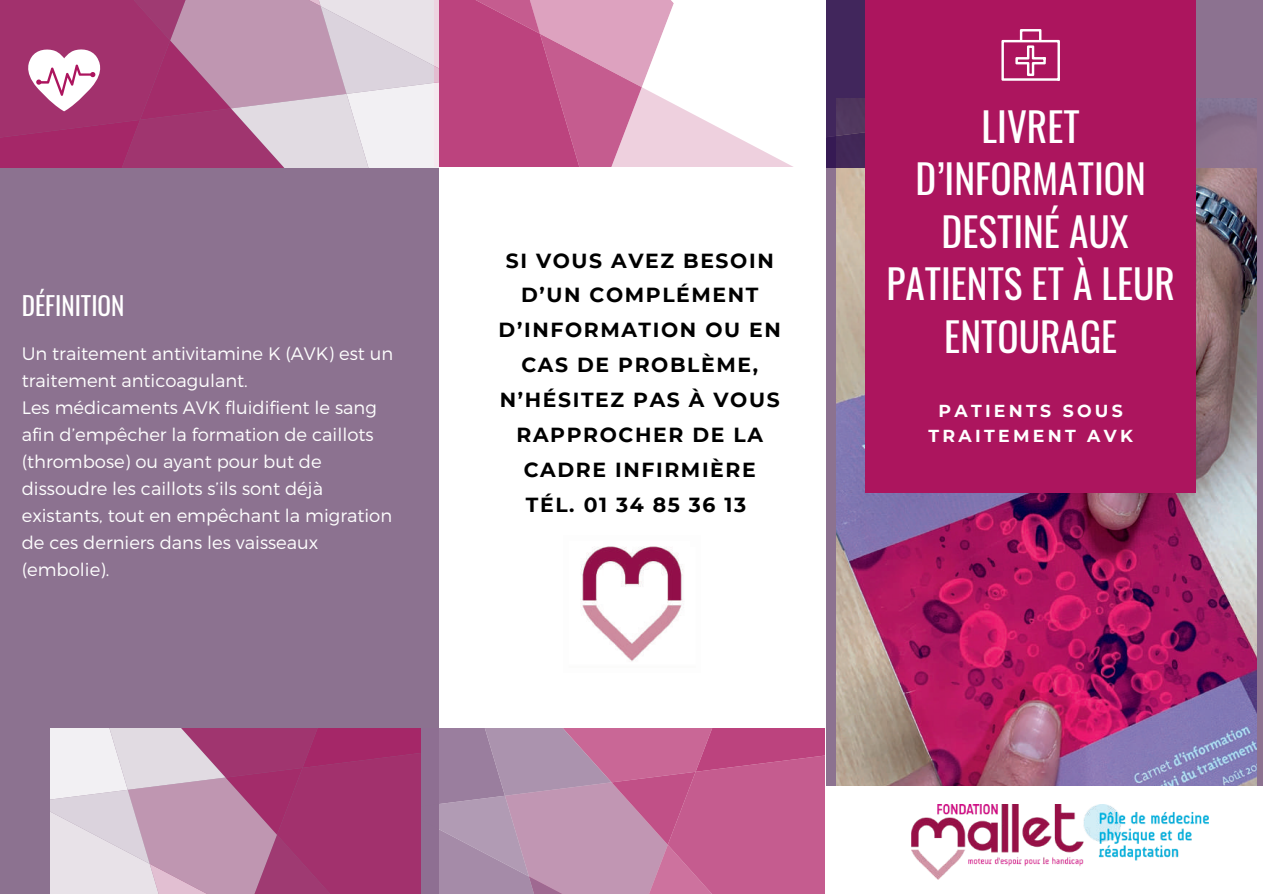
<style>
.page{position:relative;width:1263px;height:894px;background:#fff}
.page>*{position:absolute;margin:0;border:0;box-sizing:border-box;transform-origin:0 0}
.t1{font:39.45px/52.5px "Oswald";color:#fff;text-align:center}
.t2{font:25.2px "Oswald";color:#fff}
.t3{font:700 20.4px/34.8px "Montserrat";letter-spacing:.08em;color:#000;text-align:center}
.t4{font:300 18px/27px "Montserrat";color:#fefefe}
.t5{font:700 17.25px/25.2px "Montserrat";letter-spacing:.19em;color:#fff;text-align:center}
</style>
<div class="page">
<div style="left:0;top:0;width:1263px;height:893px;background:#8c7290"></div>
<img style="left:836px;top:167px;width:421px;height:618px">
<div style="left:825px;top:785px;width:437px;height:108px;background:#fff"></div>
<div style="left:865px;top:0;width:331px;height:492px;background:#ac155e"></div>
<div style="left:439px;top:0;width:386px;height:893px;background:#fff"></div>
<svg style="left:51px;top:728px;width:774px;height:165px;background:#bb799f"></svg>
<svg style="left:0;top:0;width:1257px;height:167px"></svg>
<img style="left:911px;top:804px;width:297px;height:75px">
<img style="left:581px;top:546px;width:102px;height:116px">
<h2 class="t2" style="left:22px;top:286px;width:104px">DÉFINITION</h2>
<p class="t4" style="left:22px;top:338px;width:373px">Un traitement antivitamine K (AVK) est un traitement anticoagulant.<br>Les médicaments AVK fluidifient le sang afin d’empêcher la formation de caillots (thrombose) ou ayant pour but de dissoudre les caillots s’ils sont déjà existants, tout en empêchant la migration de ces derniers dans les vaisseaux (embolie).</p>
<p class="t3" style="left:499px;top:243px;width:284px">SI VOUS AVEZ BESOIN<br>D’UN COMPLÉMENT<br>D’INFORMATION OU EN<br>CAS DE PROBLÈME,<br>N’HÉSITEZ PAS À VOUS<br>RAPPROCHER DE LA<br>CADRE INFIRMIÈRE<br>TÉL. 01 34 85 36 13</p>
<h1 class="t1" style="left:886px;top:98px;width:290px">LIVRET<br>D’INFORMATION<br>DESTINÉ AUX<br>PATIENTS ET À LEUR<br>ENTOURAGE</h1>
<p class="t5" style="left:929px;top:397px;width:206px">PATIENTS SOUS<br>TRAITEMENT AVK</p>
</div>
